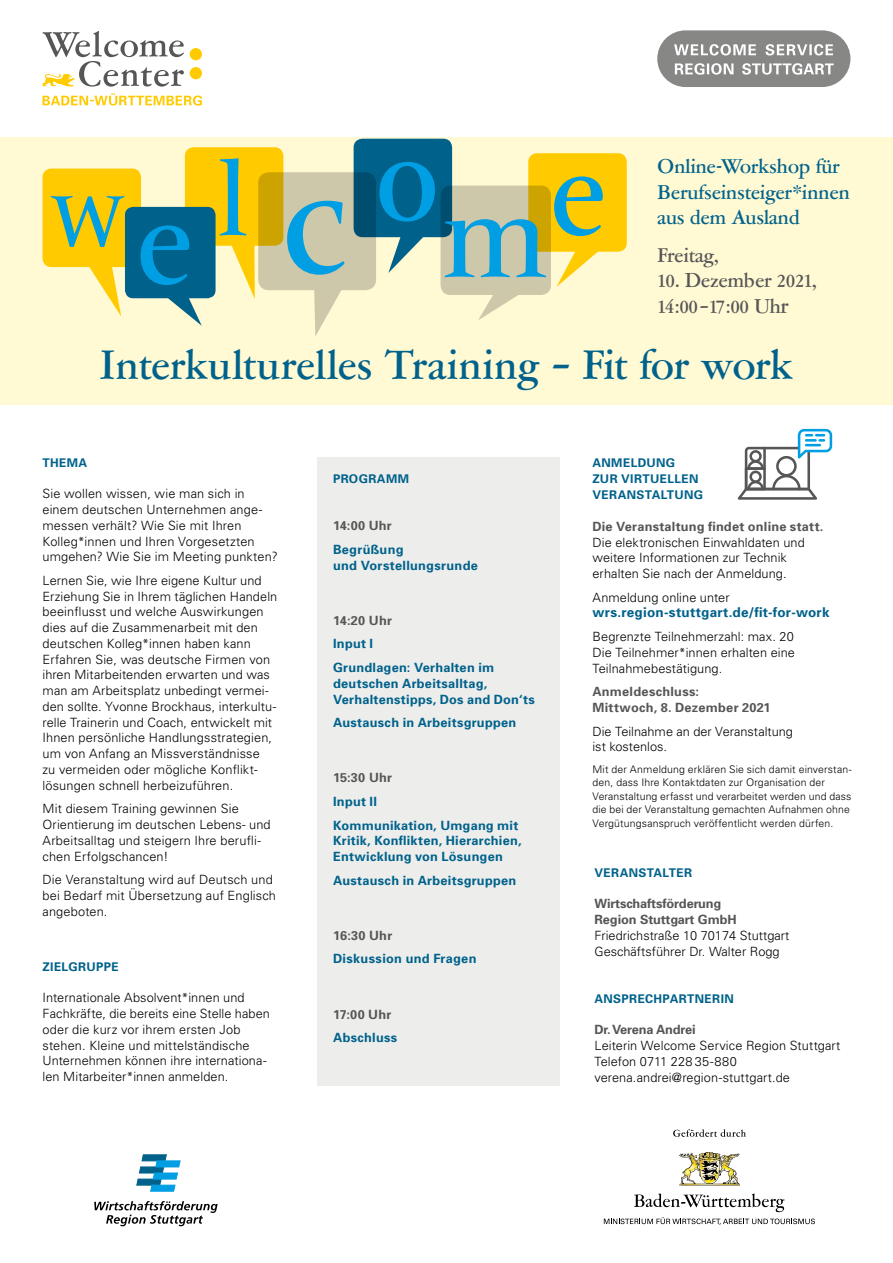
<style>
.page{position:relative;width:893px;height:1263px;background:#fff}
.page>*{position:absolute;margin:0;border:0;box-sizing:border-box;transform-origin:0 0}
.t1{font:500 40.5px "Garamont Amsterdam BQ";letter-spacing:.015em;color:#00628b}
.t2{font:500 19.5px/25.5px "Garamont Amsterdam BQ";letter-spacing:.01em;color:#00628b}
.t3{font:500 19.5px/25.5px "Garamont Amsterdam BQ";letter-spacing:.01em;color:#565655}
.t4{font:700 13.5px "Univers";letter-spacing:.02em;color:#00628b}
.t5{font:300 12.75px/15.8px "Univers";letter-spacing:.01em;color:#000}
.t6{font:700 12.75px/15.8px "Univers";letter-spacing:.02em;color:#00628b}
.t7{font:700 12.75px/15.8px "Univers";letter-spacing:.015em;color:#565655}
.t8{font:700 12.75px/15.8px "Univers";letter-spacing:-.005em;color:#565655}
.t9{font:700 12px/15.8px "Univers";letter-spacing:.03em;color:#00628b}
.t10{font:300 10.5px/13.5px "Univers";letter-spacing:.01em;color:#000}
.s1{font-size:21px}
</style>
<div class="page">
<div style="left:317px;top:457px;width:243px;height:628px;background:#ededec"></div>
<div style="left:0;top:137px;width:893px;height:268px;background:#fff9d4"></div>
<svg style="left:43px;top:139px;width:584px;height:197px"></svg>
<svg style="left:738px;top:429px;width:94px;height:71px"></svg>
<svg style="left:190px;top:48px;width:12px;height:31px"></svg>
<svg style="left:43px;top:31px;width:141px;height:56px"></svg>
<svg style="left:43px;top:93px;width:159px;height:13px"></svg>
<svg style="left:137px;top:1155px;width:43px;height:36px"></svg>
<svg style="left:94px;top:1201px;width:124px;height:25px"></svg>
<div style="left:657px;top:30px;width:193px;height:57px;background:#878786;border-radius:28px"></div>
<svg style="left:675px;top:63px;width:159px;height:12px"></svg>
<svg style="left:674px;top:44px;width:159px;height:11px"></svg>
<img style="left:679px;top:1152px;width:61px;height:33px">
<svg style="left:673px;top:1129px;width:73px;height:8px"></svg>
<svg style="left:604px;top:1193px;width:211px;height:32px"></svg>
<h2 class="t2" style="left:658px;top:154px;width:194px">Online-Workshop für<br>Berufseinsteiger*innen aus dem Ausland</h2>
<h2 class="t3" style="left:658px;top:243px;width:63px">Freitag,</h2>
<h2 class="t3" style="left:658px;top:268px;width:160px">10. Dezember 2021,<br>14:00–17:00 Uh<span class="s1">r</span></h2>
<h1 class="t1" style="left:101px;top:341px;width:693px">Interkulturelles Training – Fit for work</h1>
<p class="t9" style="left:43px;top:454px;width:46px">THEMA</p>
<p class="t5" style="left:43px;top:485px;width:237px">Sie wollen wissen, wie man sich in einem deutschen Unternehmen ange&shy;messen verhält? Wie Sie mit Ihren Kolleg*innen und Ihren Vorgesetzten umgehen? Wie Sie im Meeting punkten?</p>
<p class="t5" style="left:43px;top:572px;width:236px">Lernen Sie, wie Ihre eigene Kultur und Erziehung Sie in Ihrem täglichen Handeln beeinflusst und welche Auswirkungen dies auf die Zusammenarbeit mit den deutschen Kolleg*innen haben kann Erfahren Sie, was deutsche Firmen von ihren Mitarbeitenden erwarten und was man am Arbeitsplatz unbedingt vermei&shy;den sollte. Yvonne Brockhaus, interkultu&shy;relle Trainerin und Coach, entwickelt mit Ihnen persönliche Handlungsstrategien, um von Anfang an Missverständnisse<br>zu vermeiden oder mögliche Konflikt&shy;lösungen schnell herbeizuführen.</p>
<p class="t5" style="left:43px;top:800px;width:230px">Mit diesem Training gewinnen Sie Orientierung im deutschen Lebens- und Arbeitsalltag und steigern Ihre berufli&shy;chen Erfolgschancen!</p>
<p class="t5" style="left:43px;top:871px;width:235px">Die Veranstaltung wird auf Deutsch und bei Bedarf mit Übersetzung auf Englisch angeboten.</p>
<p class="t9" style="left:43px;top:958px;width:78px">ZIELGRUPPE</p>
<p class="t5" style="left:43px;top:989px;width:229px">Internationale Absolvent*innen und Fachkräfte, die bereits eine Stelle haben oder die kurz vor ihrem ersten Job stehen. Kleine und mittelständische Unternehmen können ihre internationa&shy;len Mitarbeiter*innen anmelden.</p>
<p class="t9" style="left:333px;top:470px;width:78px">PROGRAMM</p>
<p class="t7" style="left:333px;top:517px;width:60px">14:00 Uhr</p>
<p class="t6" style="left:333px;top:541px;width:146px">Begrüßung<br>und Vorstellungsrunde</p>
<p class="t7" style="left:333px;top:612px;width:61px">14:20 Uhr</p>
<p class="t6" style="left:333px;top:631px;width:163px;line-height:23.7px">Input I<br>Grundlagen: Verhalten im</p>
<p class="t6" style="left:333px;top:675px;width:203px">deutschen Arbeitsalltag,<br>Verhaltenstipps, Dos and Don‘ts</p>
<p class="t6" style="left:333px;top:714px;width:185px">Austausch in Arbeitsgruppen</p>
<p class="t7" style="left:333px;top:769px;width:61px">15:30 Uhr</p>
<p class="t6" style="left:333px;top:789px;width:187px;line-height:23.7px">Input II<br>Kommunikation, Umgang mit</p>
<p class="t6" style="left:333px;top:832px;width:190px">Kritik, Konflikten, Hierarchien,<br>Entwicklung von Lösungen</p>
<p class="t6" style="left:333px;top:872px;width:185px">Austausch in Arbeitsgruppen</p>
<p class="t7" style="left:333px;top:927px;width:61px">16:30 Uhr</p>
<p class="t6" style="left:333px;top:950px;width:145px">Diskussion und Fragen</p>
<p class="t7" style="left:333px;top:1006px;width:60px">17:00 Uhr</p>
<p class="t6" style="left:333px;top:1029px;width:66px">Abschluss</p>
<p class="t9" style="left:592px;top:455px;width:112px">ANMELDUNG<br>ZUR VIRTUELLEN<br>VERANSTALTUNG</p>
<p class="t7" style="left:592px;top:518px;width:232px">Die Veranstaltung findet online statt.</p>
<p class="t5" style="left:592px;top:534px;width:214px">Die elektronischen Einwahldaten und weitere Informationen zur Technik erhalten Sie nach der Anmeldung.</p>
<p class="t5" style="left:592px;top:589px;width:139px">Anmeldung online unter</p>
<p class="t4" style="left:592px;top:604px;width:239px">wrs.region-stuttgart.de/fit-for-work</p>
<p class="t5" style="left:592px;top:628px;width:204px;text-align:justify">Begrenzte Teilnehmerzahl: max. 20<br>Die Teilnehmer*innen erhalten eine Teilnahmebestätigung.</p>
<p class="t7" style="left:592px;top:683px;width:180px">Anmeldeschluss:<br>Mittwoch, 8. Dezember 2021</p>
<p class="t5" style="left:592px;top:723px;width:202px">Die Teilnahme an der Veranstaltung ist kostenlos.</p>
<p class="t10" style="left:592px;top:762px;width:261px">Mit der Anmeldung erklären Sie sich damit einverstan&shy;den, dass Ihre Kontaktdaten zur Organisation der Veranstaltung erfasst und verarbeitet werden und dass die bei der Veranstaltung gemachten Aufnahmen ohne Vergütungsanspruch veröffentlicht werden dürfen.</p>
<p class="t9" style="left:594px;top:864px;width:99px">VERANSTALTER</p>
<p class="t8" style="left:594px;top:895px;width:144px">Wirtschaftsförderung<br>Region Stuttgart GmbH</p>
<p class="t5" style="left:594px;top:927px;width:196px">Friedrichstraße 10 70174 Stuttgart<br>Geschäftsführer Dr. Walter Rogg</p>
<p class="t9" style="left:594px;top:990px;width:141px">ANSPRECHPARTNERIN</p>
<p class="t8" style="left:594px;top:1021px;width:103px">Dr. Verena Andrei</p>
<p class="t5" style="left:594px;top:1037px;width:248px">Leiterin Welcome Service Region Stuttgart<br>Telefon 0711 228 35-880 verena.andrei@region-stuttgart.de</p>
</div>
